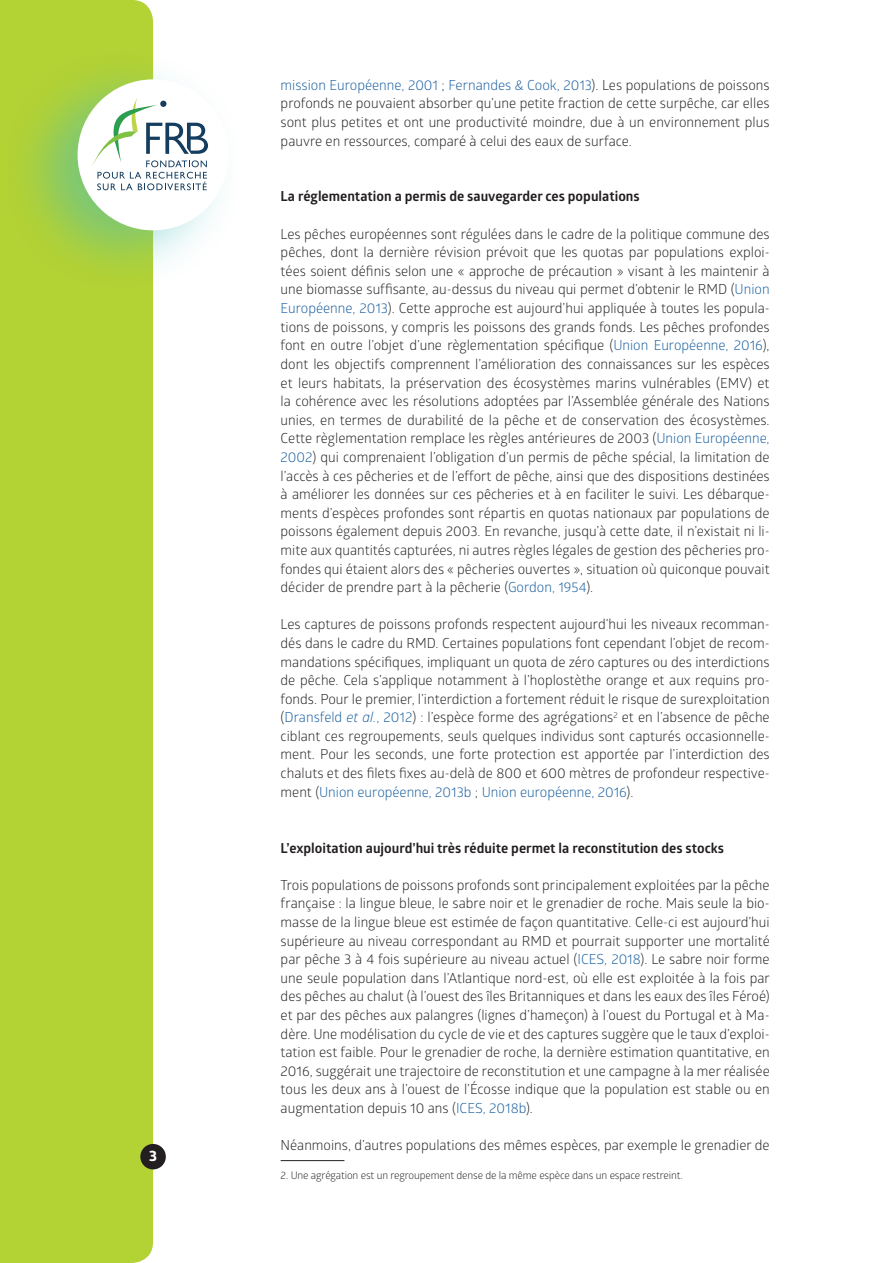
<style>
.page{position:relative;width:893px;height:1263px;background:#fff}
.page>*{position:absolute;margin:0;border:0;box-sizing:border-box;transform-origin:0 0}
.t1{font:700 14.85px "Globerx";color:#fff}
.t2{font:13.8px/18.6px "Glober";color:#231f20;text-align:justify}
.t3{font:700 13.8px "Glober";color:#231f20}
.t4{font:10.5px "Glober";letter-spacing:-.01em;color:#231f20}
.s1{color:#175d9e}
.s2{font-style:italic;color:#175d9e}
</style>
<div class="page">
<div style="left:0;top:0;width:153px;height:1263px;background:#b3d234"></div>
<div style="left:1px;top:48px;width:243px;height:244px;background:#44bdbb;opacity:.5"></div>
<div style="left:78px;top:79px;width:151px;height:151px;background:#fff;border-radius:50%"></div>
<svg style="left:91px;top:96px;width:117px;height:94px"></svg>
<div style="left:140px;top:1144px;width:26px;height:25px;background:#231f20;border-radius:50%"></div>
<hr style="left:281px;top:1160px;width:63px;height:1px;background:#231f20">
<p class="t1" style="left:149px;top:1145px;width:9px">3</p>
<p class="t2" style="left:281px;top:75px;width:490px"><span class="s1">mission Européenne, 2001</span> ; <span class="s1">Fernandes &amp; Cook, 2013</span>). Les populations de poissons profonds ne pouvaient absorber qu’une petite fraction de cette surpêche, car elles sont plus petites et ont une productivité moindre, due à un environnement plus pauvre en ressources, comparé à celui des eaux de surface.</p>
<p class="t3" style="left:281px;top:187px;width:361px">La réglementation a permis de sauvegarder ces populations</p>
<p class="t2" style="left:281px;top:224px;width:491px">Les pêches européennes sont régulées dans le cadre de la politique commune des pêches, dont la dernière révision prévoit que les quotas par populations exploi&shy;tées soient définis selon une « approche de précaution » visant à les maintenir à une biomasse suffisante, au-dessus du niveau qui permet d’obtenir le RMD (<span class="s1">Union Européenne, 2013</span>). Cette approche est aujourd’hui appliquée à toutes les popula&shy;tions de poissons, y compris les poissons des grands fonds. Les pêches profondes font en outre l’objet d’une règlementation spécifique (<span class="s1">Union Européenne, 2016</span>), dont les objectifs comprennent l’amélioration des connaissances sur les espèces et leurs habitats, la préservation des écosystèmes marins vulnérables (EMV) et la cohérence avec les résolutions adoptées par l’Assemblée générale des Nations unies, en termes de durabilité de la pêche et de conservation des écosystèmes.<br>Cette règlementation remplace les règles antérieures de 2003 (<span class="s1">Union Européenne, 2002</span>) qui comprenaient l’obligation d’un permis de pêche spécial, la limitation de l’accès à ces pêcheries et de l’effort de pêche, ainsi que des dispositions destinées à améliorer les données sur ces pêcheries et à en faciliter le suivi. Les débarque&shy;ments d’espèces profondes sont répartis en quotas nationaux par populations de poissons également depuis 2003. En revanche, jusqu’à cette date, il n’existait ni li&shy;mite aux quantités capturées, ni autres règles légales de gestion des pêcheries pro&shy;fondes qui étaient alors des « pêcheries ouvertes », situation où quiconque pouvait décider de prendre part à la pêcherie (<span class="s1">Gordon, 1954</span>).</p>
<p class="t2" style="left:281px;top:614px;width:491px">Les captures de poissons profonds respectent aujourd’hui les niveaux recomman&shy;dés dans le cadre du RMD. Certaines populations font cependant l’objet de recom&shy;mandations spécifiques, impliquant un quota de zéro captures ou des interdictions de pêche. Cela s’applique notamment à l’hoplostèthe orange et aux requins pro&shy;fonds. Pour le premier, l’interdiction a fortement réduit le risque de surexploitation (<span class="s1">Dransfeld</span> <span class="s2">et al.</span><span class="s1">, 2012</span>) : l’espèce forme des agrégations<sup>2</sup> et en l’absence de pêche ciblant ces regroupements, seuls quelques individus sont capturés occasionnelle&shy;ment. Pour les seconds, une forte protection est apportée par l’interdiction des chaluts et des filets fixes au-delà de 800 et 600 mètres de profondeur respective&shy;ment (<span class="s1">Union européenne, 2013b</span> ; <span class="s1">Union européenne, 2016</span>).</p>
<p class="t3" style="left:281px;top:838px;width:445px">L’exploitation aujourd’hui très réduite permet la reconstitution des stocks</p>
<p class="t2" style="left:281px;top:875px;width:491px">Trois populations de poissons profonds sont principalement exploitées par la pêche française : la lingue bleue, le sabre noir et le grenadier de roche. Mais seule la bio&shy;masse de la lingue bleue est estimée de façon quantitative. Celle-ci est aujourd’hui supérieure au niveau correspondant au RMD et pourrait supporter une mortalité par pêche 3 à 4 fois supérieure au niveau actuel (<span class="s1">ICES, 2018</span>). Le sabre noir forme une seule population dans l’Atlantique nord-est, où elle est exploitée à la fois par des pêches au chalut (à l’ouest des îles Britanniques et dans les eaux des îles Féroé) et par des pêches aux palangres (lignes d’hameçon) à l’ouest du Portugal et à Ma&shy;dère. Une modélisation du cycle de vie et des captures suggère que le taux d’exploi&shy;tation est faible. Pour le grenadier de roche, la dernière estimation quantitative, en 2016, suggérait une trajectoire de reconstitution et une campagne à la mer réalisée tous les deux ans à l’ouest de l’Écosse indique que la population est stable ou en augmentation depuis 10 ans (<span class="s1">ICES, 2018b</span>).</p>
<p class="t2" style="left:281px;top:1135px;width:491px">Néanmoins, d’autres populations des mêmes espèces, par exemple le grenadier de</p>
<p class="t4" style="left:281px;top:1168px;width:404px">2. Une agrégation est un regroupement dense de la même espèce dans un espace restreint.</p>
</div>
